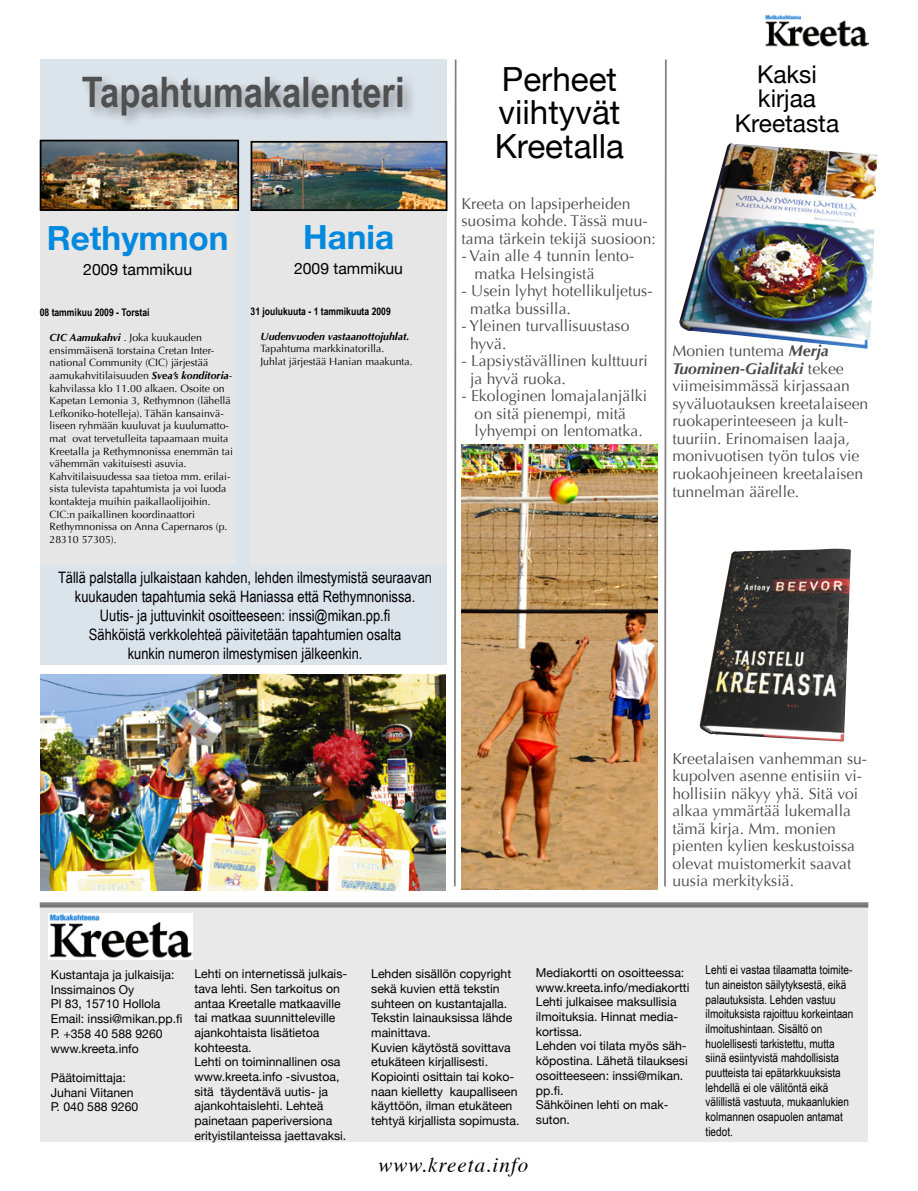
<style>
.page{position:relative;width:918px;height:1191px;background:#fff}
.page>*{position:absolute;margin:0;border:0;box-sizing:border-box;transform-origin:0 0}
.t1{font:700 42px "Arial Narrow";color:#505050}
.t2{font:33.25px/33.2px "Helvetica Neue";color:#000}
.t3{font:700 33.25px "Helvetica Neue";color:#0089df}
.t4{font:24.5px/24.5px "Helvetica Neue";color:#000;text-align:center}
.t5{font:italic 21px "Times";letter-spacing:.05em;color:#000}
.t6{font:15.75px/17.5px "Optima";color:#4a4a4a}
.t7{font:15.75px/18.9px "Arial Narrow";color:#000;text-align:center}
.t8{font:15.75px "Helvetica Neue";color:#000}
.t9{font:12.25px/14.7px "Helvetica Neue";color:#000}
.t10{font:12.25px/14.7px "Arial Narrow";color:#000}
.t11{font:10.5px/12.6px "Optima";color:#000}
.t12{font:700 10.5px "Arial Narrow";color:#000}
.t13{font:italic 700 10.5px "Optima";color:#000}
.s1{font-weight:700;font-style:italic}
</style>
<div class="page">
<div style="left:41px;top:905px;width:827px;height:236px;background:#e9e9e9"></div>
<img style="left:49px;top:914px;width:143px;height:45px">
<div style="left:40px;top:902px;width:828px;height:5px;background:#808080"></div>
<div style="left:41px;top:60px;width:405px;height:605px;background:#dbe3eb"></div>
<div style="left:251px;top:141px;width:195px;height:424px;background:#e6e6e6"></div>
<div style="left:41px;top:141px;width:195px;height:424px;background:#e6e6e6"></div>
<img style="left:43px;top:143px;width:193px;height:65px">
<div style="left:40px;top:140px;width:199px;height:71px;border:2px solid #000"></div>
<img style="left:254px;top:144px;width:190px;height:64px">
<div style="left:251px;top:141px;width:196px;height:70px;border:2px solid #000"></div>
<img style="left:765px;top:15px;width:103px;height:32px">
<div style="left:78px;top:73px;width:338px;height:57px;background:#000;opacity:.34"></div>
<img style="left:699px;top:548px;width:152px;height:193px">
<img style="left:679px;top:143px;width:198px;height:206px">
<svg style="left:664px;top:59px;width:3px;height:828px;background:#b5b5b5"></svg>
<img style="left:461px;top:445px;width:196px;height:445px">
<img style="left:41px;top:674px;width:405px;height:216px">
<svg style="left:454px;top:59px;width:3px;height:828px"></svg>
<h1 class="t1" style="left:82px;top:68px;width:324px">Tapahtumakalenteri</h1>
<h3 class="t4" style="left:735px;top:62px;width:106px">Kaksi kirjaa<br>Kreetasta</h3>
<h2 class="t2" style="left:495px;top:62px;width:131px">Perheet viihtyvät<br>Kreetalla</h2>
<p class="t6" style="left:461px;top:195px;width:196px">Kreeta on lapsiperheiden suosima kohde. Tässä muu&shy;tama tärkein tekijä suosioon:</p>
<p class="t6" style="left:474px;top:247px;width:161px;text-indent:-13px">- Vain alle 4 tunnin lento&shy;matka Helsingistä</p>
<p class="t6" style="left:470px;top:282px;width:184px;text-indent:-9px">- Usein lyhyt hotellikuljetus&shy;matka bussilla.</p>
<p class="t6" style="left:470px;top:317px;width:161px;text-indent:-9px">- Yleinen turvallisuustaso hyvä.</p>
<p class="t6" style="left:470px;top:352px;width:179px;text-indent:-9px">- Lapsiystävällinen kulttuuri ja hyvä ruoka.</p>
<p class="t6" style="left:461px;top:387px;width:187px;text-align:center">- Ekologinen lomajalanjälki on sitä pienempi, mitä lyhyempi on lentomatka.</p>
<h2 class="t3" style="left:303px;top:217px;width:93px">Hania</h2>
<p class="t8" style="left:294px;top:258px;width:110px">2009 tammikuu</p>
<p class="t12" style="left:251px;top:305px;width:142px">31 joulukuuta - 1 tammikuuta 2009</p>
<p class="t13" style="left:260px;top:330px;width:151px">Uudenvuoden vastaanottojuhlat.</p>
<p class="t11" style="left:260px;top:342px;width:154px">Tapahtuma markkinatorilla.<br>Juhlat järjestää Hanian maakunta.</p>
<h2 class="t3" style="left:47px;top:218px;width:183px">Rethymnon</h2>
<p class="t8" style="left:83px;top:260px;width:110px">2009 tammikuu</p>
<p class="t12" style="left:40px;top:306px;width:111px">08 tammikuu 2009 - Torstai</p>
<p class="t11" style="left:50px;top:331px;width:185px"><span class="s1">CIC Aamukahvi</span> . Joka kuukauden ensimmäisenä torstaina Cretan Inter&shy;national Community (CIC) järjestää aamukahvitilaisuuden <span class="s1">Svea’s konditoria&shy;</span>kahvilassa klo 11.00 alkaen. Osoite on Kapetan Lemonia 3, Rethymnon (lähellä Lefkoniko-hotelleja). Tähän kansainvä&shy;liseen ryhmään kuuluvat ja kuulumatto&shy;mat ovat tervetulleita tapaamaan muita Kreetalla ja Rethymnonissa enemmän tai vähemmän vakituisesti asuvia.<br>Kahvitilaisuudessa saa tietoa mm. erilai&shy;sista tulevista tapahtumista ja voi luoda kontakteja muihin paikallaolijoihin.<br>CIC:n paikallinen koordinaattori Rethymnonissa on Anna Capernaros (p.<br>28310 57305).</p>
<p class="t6" style="left:672px;top:342px;width:197px">Monien tuntema <span class="s1">Merja<br>Tuominen-Gialitaki</span> tekee viimeisimmässä kirjassaan syväluotauksen kreetalaiseen ruokaperinteeseen ja kult&shy;tuuriin. Erinomaisen laaja, monivuotisen työn tulos vie ruokaohjeineen kreetalaisen tunnelman äärelle.</p>
<p class="t7" style="left:58px;top:568px;width:375px">Tällä palstalla julkaistaan kahden, lehden ilmestymistä seuraavan kuukauden tapahtumia sekä Haniassa että Rethymnonissa.<br>Uutis- ja juttuvinkit osoitteeseen: inssi@mikan.pp.fi<br>Sähköistä verkkolehteä päivitetään tapahtumien osalta<br>kunkin numeron ilmestymisen jälkeenkin.</p>
<p class="t6" style="left:672px;top:750px;width:196px">Kreetalaisen vanhemman su&shy;kupolven asenne entisiin vi&shy;hollisiin näkyy yhä. Sitä voi alkaa ymmärtää lukemalla tämä kirja. Mm. monien pienten kylien keskustoissa olevat muistomerkit saavat uusia merkityksiä.</p>
<p class="t9" style="left:51px;top:967px;width:133px">Kustantaja ja julkaisija:<br>Inssimainos Oy<br>Pl 83, 15710 Hollola<br>Email: inssi@mikan.pp.fi<br>P. +358 40 588 9260 www.kreeta.info</p>
<p class="t9" style="left:51px;top:1070px;width:89px">Päätoimittaja:<br>Juhani Viitanen<br>P. 040 588 9260</p>
<p class="t9" style="left:194px;top:966px;width:154px">Lehti on internetissä julkais&shy;tava lehti. Sen tarkoitus on antaa Kreetalle matkaaville tai matkaa suunnitteleville ajankohtaista lisätietoa kohteesta.<br>Lehti on toiminnallinen osa www.kreeta.info -sivustoa, sitä täydentävä uutis- ja ajankohtaislehti. Lehteä painetaan paperiversiona erityistilanteissa jaettavaksi.</p>
<p class="t9" style="left:371px;top:966px;width:150px">Lehden sisällön copyright sekä kuvien että tekstin suhteen on kustantajalla.<br>Tekstin lainauksissa lähde mainittava.<br>Kuvien käytöstä sovittava etukäteen kirjallisesti.<br>Kopiointi osittain tai koko&shy;naan kielletty kaupalliseen käyttöön, ilman etukäteen tehtyä kirjallista sopimusta.</p>
<p class="t9" style="left:536px;top:965px;width:155px">Mediakortti on osoitteessa: www.kreeta.info/mediakortti<br>Lehti julkaisee maksullisia ilmoituksia. Hinnat media&shy;kortissa.<br>Lehden voi tilata myös säh&shy;köpostina. Lähetä tilauksesi osoitteeseen: inssi@mikan. pp.fi.<br>Sähköinen lehti on mak&shy;suton.</p>
<h3 class="t5" style="left:378px;top:1146px;width:152px">www.kreeta.info</h3>
<p class="t10" style="left:705px;top:962px;width:149px">Lehti ei vastaa tilaamatta toimite&shy;tun aineiston säilytyksestä, eikä palautuksista. Lehden vastuu ilmoituksista rajoittuu korkeintaan ilmoitushintaan. Sisältö on huolellisesti tarkistettu, mutta siinä esiintyvistä mahdollisista puutteista tai epätarkkuuksista lehdellä ei ole välitöntä eikä välillistä vastuuta, mukaanlukien kolmannen osapuolen antamat tiedot.</p>
</div>
